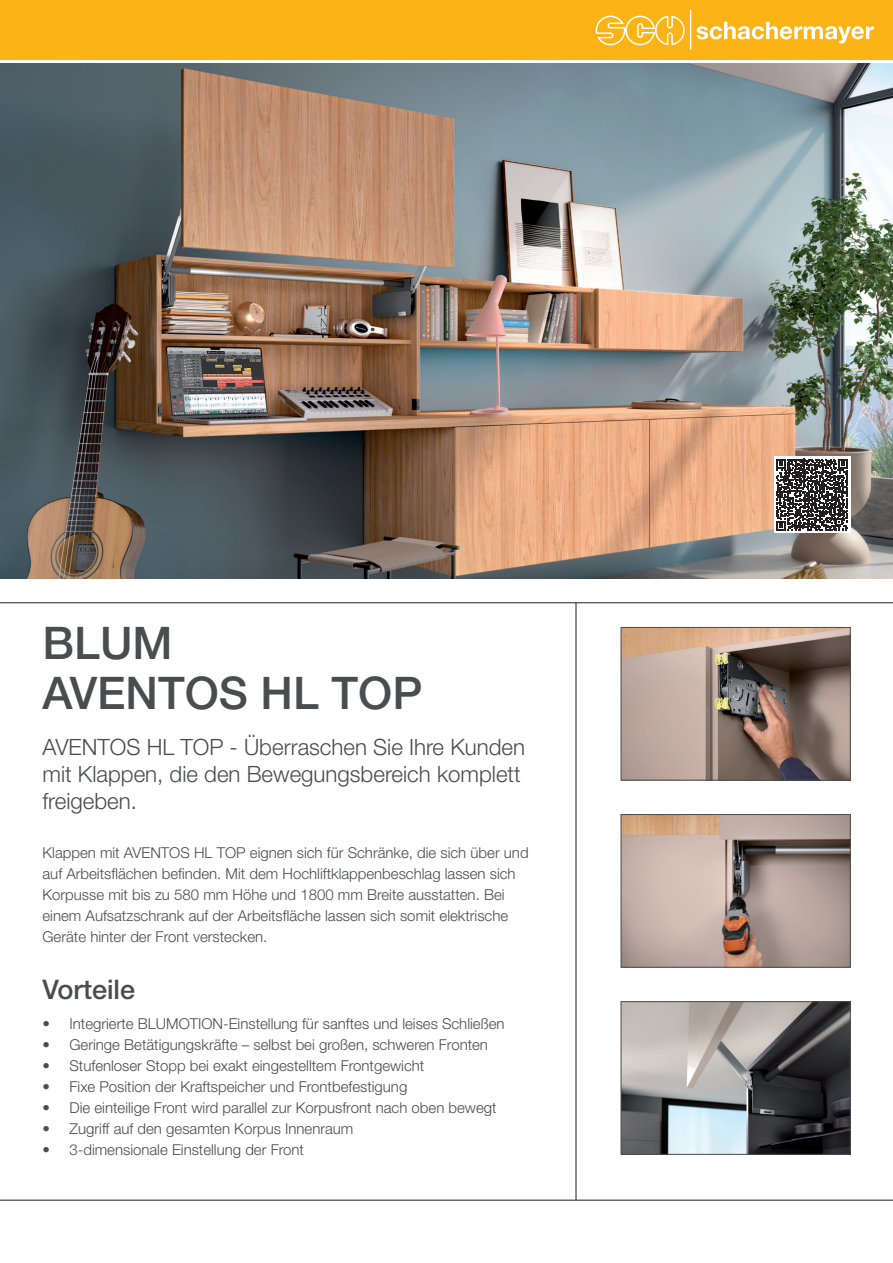
<style>
.page{position:relative;width:893px;height:1263px;background:#fff}
.page>*{position:absolute;margin:0;border:0;box-sizing:border-box;transform-origin:0 0}
.t1{font:500 45px/49.5px "Helvetica Neue LT Pro";color:#4b4c4d}
.t2{font:500 27px "Helvetica Neue LT Pro";color:#4b4c4d}
.t3{font:300 22.5px/27px "Helvetica Neue LT Pro";color:#4b4c4d}
.t4{font:300 15px/21px "Helvetica Neue LT Pro";color:#4b4c4d}
</style>
<div class="page">
<div style="left:0;top:0;width:893px;height:60px;background:#fbb316"></div>
<hr style="left:690px;top:10px;width:1px;height:40px;background:#fff">
<svg style="left:596px;top:16px;width:89px;height:29px"></svg>
<svg style="left:696px;top:22px;width:178px;height:21px"></svg>
<hr style="left:0;top:1200px;width:893px;height:1px;background:#231f20">
<hr style="left:0;top:602px;width:893px;height:1px;background:#231f20">
<hr style="left:576px;top:603px;width:1px;height:597px;background:#231f20">
<img style="left:623px;top:1003px;width:225px;height:149px">
<div style="left:621px;top:1001px;width:229px;height:153px;border:1px solid #4b4c4d"></div>
<img style="left:623px;top:816px;width:225px;height:149px">
<div style="left:621px;top:814px;width:229px;height:153px;border:1px solid #4b4c4d"></div>
<img style="left:623px;top:629px;width:225px;height:149px">
<div style="left:621px;top:627px;width:229px;height:153px;border:1px solid #4b4c4d"></div>
<img style="left:0;top:64px;width:893px;height:514px">
<div style="left:774px;top:456px;width:76px;height:77px;background:#fff"></div>
<svg style="left:776px;top:459px;width:72px;height:71px"></svg>
<h1 class="t1" style="left:43px;top:618px;width:381px">BLUM<br>AVENTOS HL TOP</h1>
<h3 class="t3" style="left:43px;top:733px;width:484px">AVENTOS HL TOP - Überraschen Sie Ihre Kunden mit Klappen, die den Bewegungsbereich komplett freigeben.</h3>
<p class="t4" style="left:43px;top:841px;width:488px">Klappen mit AVENTOS HL TOP eignen sich für Schränke, die sich über und auf Arbeitsflächen befinden. Mit dem Hochliftklappenbeschlag lassen sich Korpusse mit bis zu 580 mm Höhe und 1800 mm Breite ausstatten. Bei einem Aufsatzschrank auf der Arbeitsfläche lassen sich somit elektrische Geräte hinter der Front verstecken.</p>
<h2 class="t2" style="left:43px;top:973px;width:94px">Vorteile</h2>
<p class="t4" style="left:43px;top:1013px;width:464px">• Integrierte BLUMOTION-Einstellung für sanftes und leises Schließen</p>
<p class="t4" style="left:43px;top:1034px;width:447px">• Geringe Betätigungskräfte – selbst bei großen, schweren Fronten</p>
<p class="t4" style="left:43px;top:1055px;width:383px">• Stufenloser Stopp bei exakt eingestelltem Frontgewicht</p>
<p class="t4" style="left:43px;top:1076px;width:366px">• Fixe Position der Kraftspeicher und Frontbefestigung</p>
<p class="t4" style="left:43px;top:1097px;width:456px">• Die einteilige Front wird parallel zur Korpusfront nach oben bewegt</p>
<p class="t4" style="left:43px;top:1118px;width:312px">• Zugriff auf den gesamten Korpus Innenraum</p>
<p class="t4" style="left:43px;top:1139px;width:263px">• 3-dimensionale Einstellung der Front</p>
</div>
